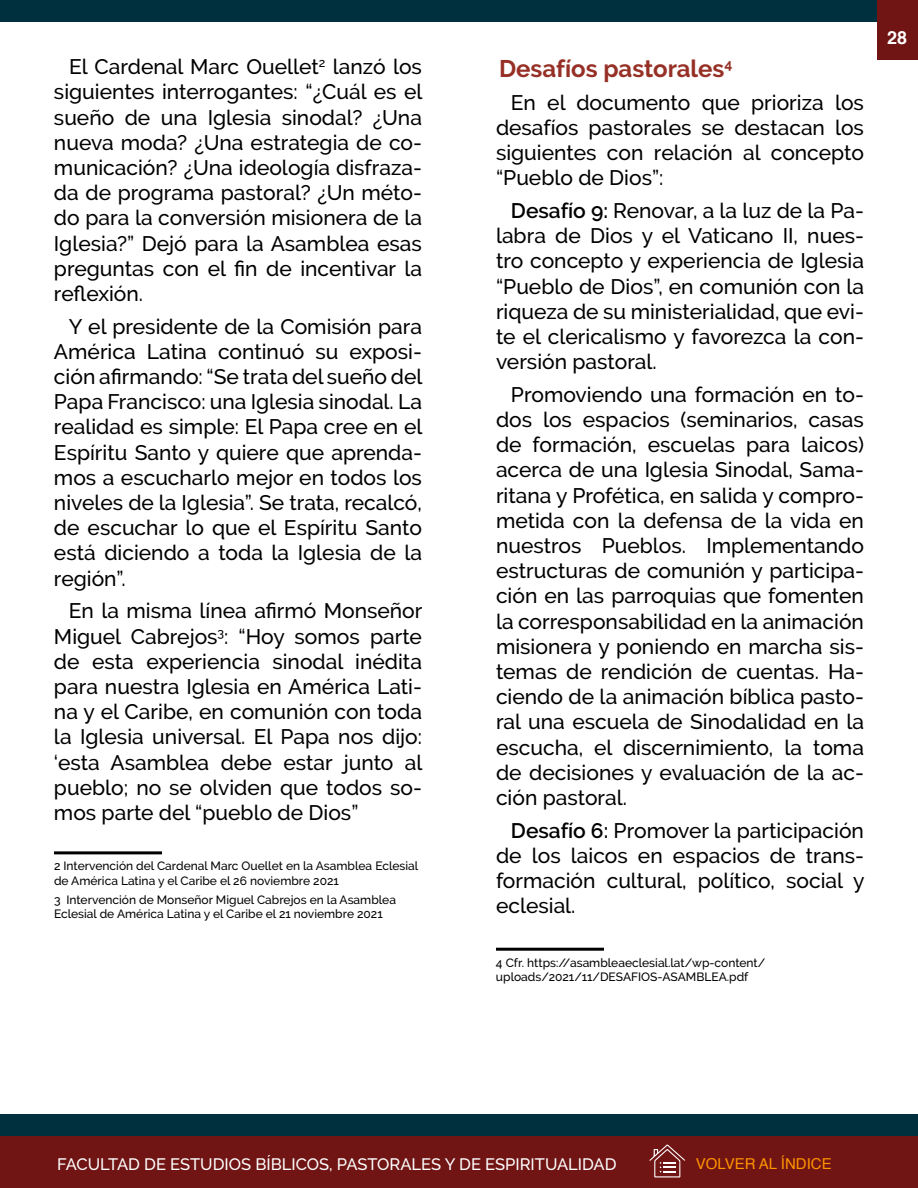
<style>
.page{position:relative;width:918px;height:1188px;background:#fff}
.page>*{position:absolute;margin:0;border:0;box-sizing:border-box;transform-origin:0 0}
.t1{font:700 24px "Raleway";color:#963026}
.t2{font:500 21px/25.2px "Raleway";color:#000;text-align:justify}
.t3{font:700 18px "Helvetica";color:#fff}
.t4{font:500 16.5px "Raleway";color:#fff}
.t5{font:15px "Helvetica";color:#ff9400}
.t6{font:500 12px/14.4px "Raleway";color:#000}
.s1{font-weight:600}
</style>
<div class="page">
<div style="left:0;top:1134px;width:918px;height:54px;background:#701414"></div>
<div style="left:0;top:1114px;width:918px;height:22px;background:#00303d"></div>
<div style="left:0;top:0;width:918px;height:22px;background:#00303d"></div>
<svg style="left:649px;top:1144px;width:36px;height:34px"></svg>
<div style="left:878px;top:0;width:40px;height:60px;background:#701414"></div>
<hr style="left:54px;top:851px;width:108px;height:3px;background:#000">
<hr style="left:496px;top:948px;width:108px;height:3px;background:#000">
<p class="t2" style="left:54px;top:54px;width:370px;text-indent:15px">El Cardenal Marc Ouellet<sup>2</sup> lanzó los siguientes interrogantes: “¿Cuál es el sueño de una Iglesia sinodal? ¿Una nueva moda? ¿Una estrategia de co&shy;municación? ¿Una ideología disfraza&shy;da de programa pastoral? ¿Un méto&shy;do para la conversión misionera de la Iglesia?” Dejó para la Asamblea esas preguntas con el fin de incentivar la reflexión.</p>
<p class="t2" style="left:54px;top:314px;width:370px;text-indent:15px">Y el presidente de la Comisión para América Latina continuó su exposi&shy;ción afirmando: “Se trata del sueño del Papa Francisco: una Iglesia sinodal. La realidad es simple: El Papa cree en el Espíritu Santo y quiere que aprenda&shy;mos a escucharlo mejor en todos los niveles de la Iglesia”. Se trata, recalcó, de escuchar lo que el Espíritu Santo está diciendo a toda la Iglesia de la región”.</p>
<p class="t2" style="left:54px;top:598px;width:370px;text-indent:15px">En la misma línea afirmó Monseñor Miguel Cabrejos<sup>3</sup>: “Hoy somos parte de esta experiencia sinodal inédita para nuestra Iglesia en América Lati&shy;na y el Caribe, en comunión con toda la Iglesia universal. El Papa nos dijo: ‘esta Asamblea debe estar junto al pueblo; no se olviden que todos so&shy;mos parte del “pueblo de Dios”</p>
<p class="t6" style="left:54px;top:859px;width:366px">2 Intervención del Cardenal Marc Ouellet en la Asamblea Eclesial de América Latina y el Caribe el 26 noviembre 2021</p>
<p class="t6" style="left:54px;top:892px;width:343px">3 Intervención de Monseñor Miguel Cabrejos en la Asamblea<br>Eclesial de América Latina y el Caribe el 21 noviembre 2021</p>
<p class="t1" style="left:499px;top:55px;width:235px">Desafíos pastorales<sup>4</sup></p>
<p class="t2" style="left:496px;top:90px;width:370px;text-indent:15px">En el documento que prioriza los desafíos pastorales se destacan los siguientes con relación al concepto “Pueblo de Dios”:</p>
<p class="t2" style="left:496px;top:198px;width:370px;text-indent:15px"><span class="s1">Desafío 9:</span> Renovar, a la luz de la Pa&shy;labra de Dios y el Vaticano II, nues&shy;tro concepto y experiencia de Iglesia “Pueblo de Dios”, en comunión con la riqueza de su ministerialidad, que evi&shy;te el clericalismo y favorezca la con&shy;versión pastoral.</p>
<p class="t2" style="left:496px;top:382px;width:370px;text-indent:15px">Promoviendo una formación en to&shy;dos los espacios (seminarios, casas de formación, escuelas para laicos) acerca de una Iglesia Sinodal, Sama&shy;ritana y Profética, en salida y compro&shy;metida con la defensa de la vida en nuestros Pueblos. Implementando estructuras de comunión y participa&shy;ción en las parroquias que fomenten la corresponsabilidad en la animación misionera y poniendo en marcha sis&shy;temas de rendición de cuentas. Ha&shy;ciendo de la animación bíblica pasto&shy;ral una escuela de Sinodalidad en la escucha, el discernimiento, la toma de decisiones y evaluación de la ac&shy;ción pastoral.</p>
<p class="t2" style="left:496px;top:818px;width:370px;text-indent:15px"><span class="s1">Desafío 6:</span> Promover la participación de los laicos en espacios de trans&shy;formación cultural, político, social y eclesial.</p>
<p class="t6" style="left:496px;top:955px;width:271px">4 Cfr. https://asambleaeclesial.lat/wp-content/ uploads/2021/11/DESAFIOS-ASAMBLEA.pdf</p>
<p class="t3" style="left:887px;top:23px;width:22px">28</p>
<p class="t4" style="left:57px;top:1155px;width:561px">FACULTAD DE ESTUDIOS BÍBLICOS, PASTORALES Y DE ESPIRITUALIDAD</p>
<p class="t5" style="left:696px;top:1152px;width:137px">VOLVER AL ÍNDICE</p>
</div>
